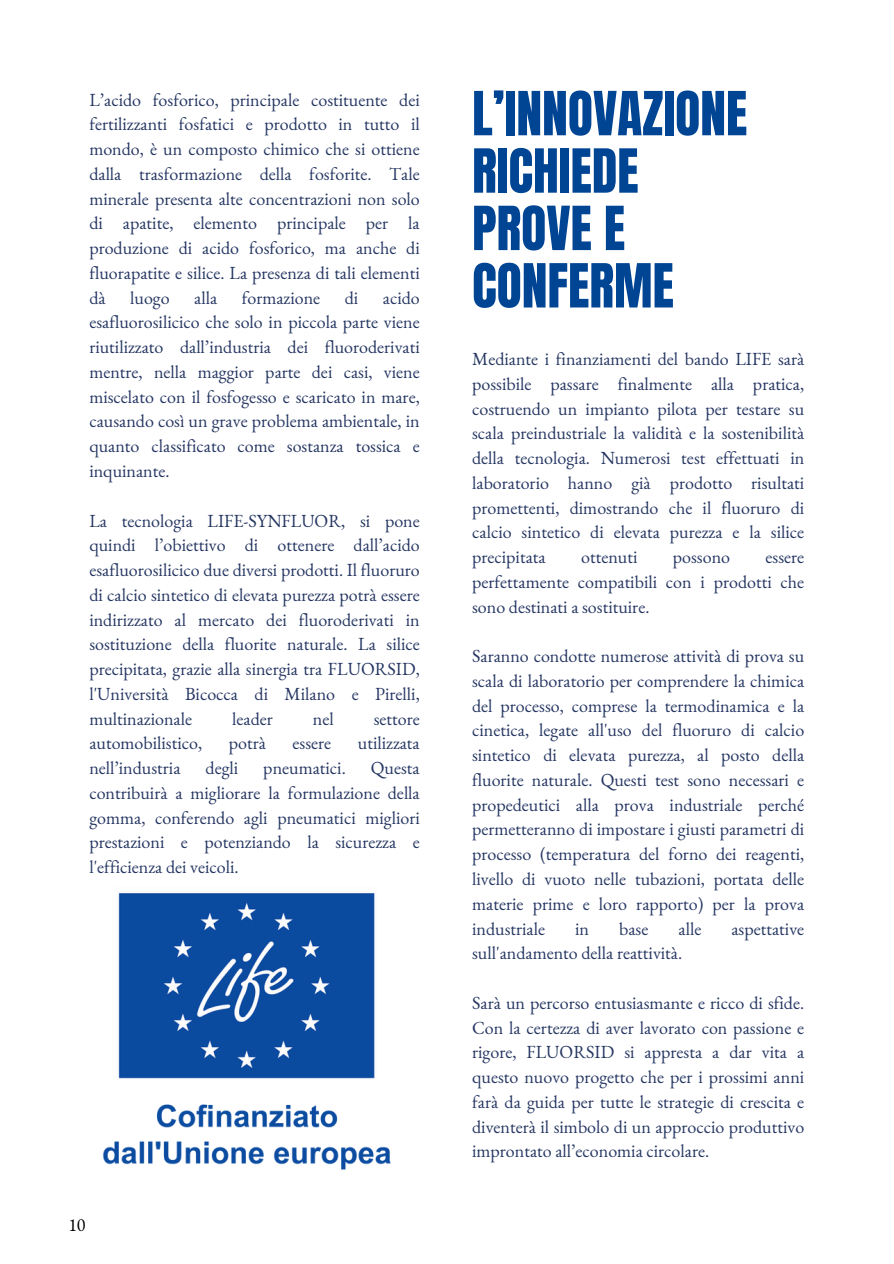
<style>
.page{position:relative;width:894px;height:1264px;background:#fff}
.page>*{position:absolute;margin:0;border:0;box-sizing:border-box;transform-origin:0 0}
.t1{font:51.6px/57.3px "Anton";color:#004494}
.t2{font:18.15px "EB Garamond";color:#000}
.t3{font:18px/24.8px "EB Garamond";color:#253662;text-align:justify}
</style>
<div class="page">
<img style="left:103px;top:893px;width:288px;height:277px">
<p class="t3" style="left:89px;top:87px;width:332px">L’acido fosforico, principale costituente dei fertilizzanti fosfatici e prodotto in tutto il mondo, è un composto chimico che si ottiene dalla trasformazione della fosforite. Tale minerale presenta alte concentrazioni non solo di apatite, elemento principale per la produzione di acido fosforico, ma anche di fluorapatite e silice. La presenza di tali elementi dà</p>
<p class="t3" style="left:130px;top:285px;width:41px">luogo</p>
<p class="t3" style="left:194px;top:285px;width:25px">alla</p>
<p class="t3" style="left:242px;top:285px;width:80px">formazione</p>
<p class="t3" style="left:345px;top:285px;width:15px">di</p>
<p class="t3" style="left:89px;top:285px;width:332px;text-indent:293px">acido esafluorosilicico che solo in piccola parte viene riutilizzato dall’industria dei fluoroderivati mentre, nella maggior parte dei casi, viene miscelato con il fosfogesso e scaricato in mare, causando così un grave problema ambientale, in quanto classificato come sostanza tossica e inquinante.</p>
<h1 class="t3" style="left:89px;top:507px;width:332px">La tecnologia LIFE-SYNFLUOR, si pone quindi l’obiettivo di ottenere dall’acido esafluorosilicico due diversi prodotti. Il fluoruro di calcio sintetico di elevata purezza potrà essere indirizzato al mercato dei fluoroderivati in sostituzione della fluorite naturale. La silice precipitata, grazie alla sinergia tra FLUORSID, l'Università Bicocca di Milano e Pirelli, multinazionale</h1>
<h1 class="t3" style="left:232px;top:705px;width:42px">leader</h1>
<h1 class="t3" style="left:313px;top:705px;width:22px">nel</h1>
<h1 class="t3" style="left:373px;top:705px;width:48px">settore</h1>
<h1 class="t3" style="left:89px;top:730px;width:114px">automobilistico,</h1>
<h1 class="t3" style="left:229px;top:730px;width:39px">potrà</h1>
<h1 class="t3" style="left:292px;top:730px;width:40px">essere</h1>
<h1 class="t3" style="left:358px;top:730px;width:63px">utilizzata</h1>
<h1 class="t3" style="left:89px;top:755px;width:93px">nell’industria</h1>
<h1 class="t3" style="left:205px;top:755px;width:34px">degli</h1>
<h1 class="t3" style="left:263px;top:755px;width:84px">pneumatici.</h1>
<h1 class="t3" style="left:89px;top:755px;width:332px;text-indent:281px">Questa contribuirà a migliorare la formulazione della gomma, conferendo agli pneumatici migliori prestazioni e potenziando la sicurezza e l'efficienza dei veicoli.</h1>
<p class="t2" style="left:68px;top:1212px;width:19px">10</p>
<p class="t1" style="left:472px;top:86px;width:276px">L’INNOVAZIONE<br>RICHIEDE<br>PROVE E<br>CONFERME</p>
<p class="t3" style="left:472px;top:346px;width:333px">Mediante i finanziamenti del bando LIFE sarà possibile passare finalmente alla pratica, costruendo un impianto pilota per testare su scala preindustriale la validità e la sostenibilità della tecnologia. Numerosi test effettuati in laboratorio hanno già prodotto risultati promettenti, dimostrando che il fluoruro di calcio sintetico di elevata purezza e la silice precipitata</p>
<p class="t3" style="left:581px;top:544px;width:58px">ottenuti</p>
<p class="t3" style="left:672px;top:544px;width:59px">possono</p>
<p class="t3" style="left:472px;top:544px;width:333px;text-indent:293px">essere perfettamente compatibili con i prodotti che sono destinati a sostituire.</p>
<p class="t3" style="left:472px;top:643px;width:333px">Saranno condotte numerose attività di prova su scala di laboratorio per comprendere la chimica del processo, comprese la termodinamica e la cinetica, legate all'uso del fluoruro di calcio sintetico di elevata purezza, al posto della fluorite naturale. Questi test sono necessari e propedeutici alla prova industriale perché permetteranno di impostare i giusti parametri di processo (temperatura del forno dei reagenti, livello di vuoto nelle tubazioni, portata delle materie prime e loro rapporto) per la prova industriale</p>
<p class="t3" style="left:575px;top:915px;width:15px">in</p>
<p class="t3" style="left:619px;top:915px;width:31px">base</p>
<p class="t3" style="left:678px;top:915px;width:24px">alle</p>
<p class="t3" style="left:731px;top:915px;width:74px">aspettative</p>
<p class="t3" style="left:472px;top:940px;width:211px">sull'andamento della reattività.</p>
<p class="t3" style="left:472px;top:990px;width:333px">Sarà un percorso entusiasmante e ricco di sfide.<br>Con la certezza di aver lavorato con passione e rigore, FLUORSID si appresta a dar vita a questo nuovo progetto che per i prossimi anni farà da guida per tutte le strategie di crescita e diventerà il simbolo di un approccio produttivo improntato all’economia circolare.</p>
</div>
